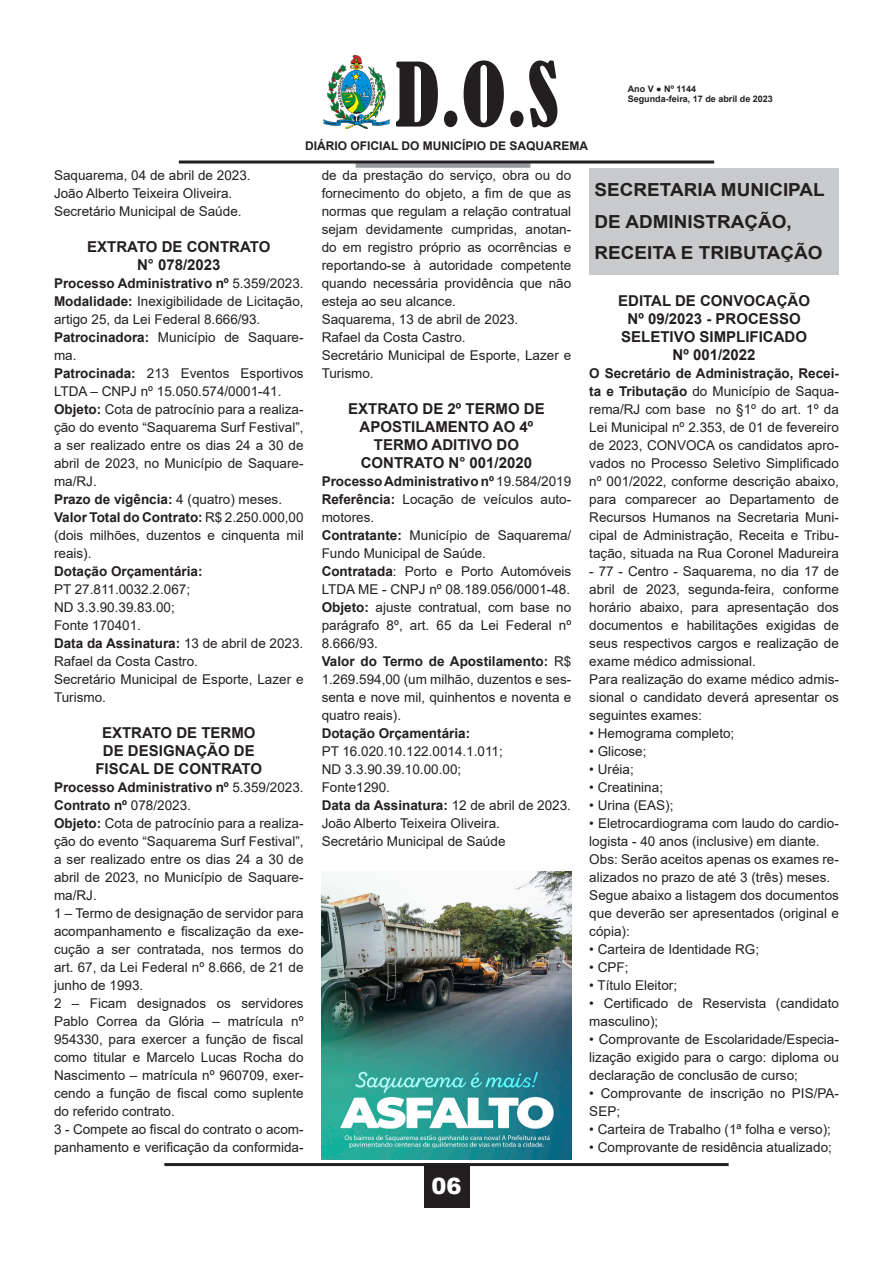
<style>
.page{position:relative;width:893px;height:1263px;background:#fff}
.page>*{position:absolute;margin:0;border:0;box-sizing:border-box;transform-origin:0 0}
.t1{font:condensed 82.5px "Bernard";color:#231f20}
.t2{font:900 22.5px "Arial";color:#fff}
.t3{font:700 18px "Arial";color:#231f20;scale:1.05 1}
.t4{font:700 15px "Arial";color:#231f20}
.t5{font:13.5px/18px "Arial";color:#231f20}
.t6{font:700 13.5px "Arial";color:#231f20}
.t7{font:700 12px "Arial";color:#231f20}
.t8{font:700 9px/10.8px "Arial";color:#231f20}
.s1{font-weight:400}
.s2{font-weight:700}
</style>
<div class="page">
<hr style="left:164px;top:1163px;width:565px;height:3px;background:#231f20">
<div style="left:424px;top:1163px;width:45px;height:45px;background:#231f20"></div>
<img style="left:324px;top:55px;width:65px;height:73px">
<div style="left:356px;top:163px;width:174px;height:5px;background:#97999c"></div>
<hr style="left:179px;top:161px;width:535px;height:3px;background:#231f20">
<div style="left:589px;top:168px;width:250px;height:107px;background:#c9cacc"></div>
<img style="left:322px;top:872px;width:249px;height:288px">
<h1 class="t1" style="left:395px;top:47px;width:165px">D.O.S</h1>
<p class="t7" style="left:305px;top:137px;width:285px">DIÁRIO OFICIAL DO MUNICÍPIO DE SAQUAREMA</p>
<p class="t8" style="left:628px;top:83px;width:147px">Ano V ● Nº 1144<br>Segunda-feira, 17 de abril de 2023</p>
<p class="t5" style="left:54px;top:166px;width:198px">Saquarema, 04 de abril de 2023.</p>
<p class="t5" style="left:54px;top:184px;width:180px">João Alberto Teixeira Oliveira.</p>
<p class="t5" style="left:54px;top:202px;width:189px">Secretário Municipal de Saúde.</p>
<p class="t4" style="left:87px;top:236px;width:185px">EXTRATO DE CONTRATO</p>
<p class="t4" style="left:137px;top:254px;width:85px">N° 078/2023</p>
<p class="t6" style="left:54px;top:274px;width:251px">Processo Administrativo nº <span class="s1">5.359/2023.</span></p>
<p class="t5" style="left:54px;top:292px;width:251px"><span class="s2">Modalidade:</span> Inexigibilidade de Licitação, artigo 25, da Lei Federal 8.666/93.</p>
<p class="t5" style="left:54px;top:328px;width:251px"><span class="s2">Patrocinadora:</span> Município de Saquare&shy;ma.</p>
<p class="t5" style="left:54px;top:364px;width:251px"><span class="s2">Patrocinada:</span> 213 Eventos Esportivos<br>LTDA – CNPJ nº 15.050.574/0001-41.</p>
<p class="t5" style="left:54px;top:400px;width:251px;text-align:justify"><span class="s2">Objeto:</span> Cota de patrocínio para a realiza&shy;ção do evento “Saquarema Surf Festival”, a ser realizado entre os dias 24 a 30 de abril de 2023, no Município de Saquare&shy;ma/RJ.</p>
<p class="t6" style="left:54px;top:490px;width:230px">Prazo de vigência: <span class="s1">4 (quatro) meses.</span></p>
<p class="t5" style="left:54px;top:508px;width:251px;text-align:justify"><span class="s2">Valor Total do Contrato:</span> R$ 2.250.000,00 (dois milhões, duzentos e cinquenta mil reais).</p>
<p class="t6" style="left:54px;top:562px;width:150px">Dotação Orçamentária:</p>
<p class="t5" style="left:54px;top:580px;width:138px">PT 27.811.0032.2.067;</p>
<p class="t5" style="left:54px;top:598px;width:122px">ND 3.3.90.39.83.00;</p>
<p class="t5" style="left:54px;top:616px;width:89px">Fonte 170401.</p>
<p class="t6" style="left:54px;top:634px;width:251px">Data da Assinatura: <span class="s1">13 de abril de 2023.</span></p>
<p class="t5" style="left:54px;top:652px;width:146px">Rafael da Costa Castro.</p>
<p class="t5" style="left:54px;top:670px;width:251px">Secretário Municipal de Esporte, Lazer e<br>Turismo.</p>
<p class="t4" style="left:102px;top:722px;width:155px">EXTRATO DE TERMO</p>
<p class="t4" style="left:103px;top:740px;width:153px">DE DESIGNAÇÃO DE</p>
<p class="t4" style="left:95px;top:758px;width:168px">FISCAL DE CONTRATO</p>
<p class="t6" style="left:54px;top:778px;width:251px">Processo Administrativo nº <span class="s1">5.359/2023.</span></p>
<p class="t6" style="left:54px;top:796px;width:138px">Contrato nº <span class="s1">078/2023.</span></p>
<p class="t5" style="left:54px;top:814px;width:251px;text-align:justify"><span class="s2">Objeto:</span> Cota de patrocínio para a realiza&shy;ção do evento “Saquarema Surf Festival”, a ser realizado entre os dias 24 a 30 de abril de 2023, no Município de Saquare&shy;ma/RJ.</p>
<p class="t5" style="left:54px;top:904px;width:251px;text-align:justify">1 – Termo de designação de servidor para acompanhamento e fiscalização da exe&shy;cução a ser contratada, nos termos do art. 67, da Lei Federal nº 8.666, de 21 de junho de 1993.</p>
<p class="t5" style="left:54px;top:994px;width:251px;text-align:justify">2 – Ficam designados os servidores Pablo Correa da Glória – matrícula nº 954330, para exercer a função de fiscal como titular e Marcelo Lucas Rocha do Nascimento – matrícula nº 960709, exer&shy;cendo a função de fiscal como suplente do referido contrato.</p>
<p class="t5" style="left:54px;top:1120px;width:251px">3 - Compete ao fiscal do contrato o acom&shy;panhamento e verificação da conformida-</p>
<p class="t5" style="left:322px;top:166px;width:251px;text-align:justify">de da prestação do serviço, obra ou do fornecimento do objeto, a fim de que as normas que regulam a relação contratual sejam devidamente cumpridas, anotan&shy;do em registro próprio as ocorrências e reportando-se à autoridade competente quando necessária providência que não esteja ao seu alcance.</p>
<p class="t5" style="left:322px;top:310px;width:198px">Saquarema, 13 de abril de 2023.</p>
<p class="t5" style="left:322px;top:328px;width:146px">Rafael da Costa Castro.</p>
<p class="t5" style="left:322px;top:346px;width:251px">Secretário Municipal de Esporte, Lazer e<br>Turismo.</p>
<p class="t4" style="left:348px;top:398px;width:198px">EXTRATO DE 2º TERMO DE</p>
<p class="t4" style="left:360px;top:416px;width:175px">APOSTILAMENTO AO 4º</p>
<p class="t4" style="left:374px;top:434px;width:147px">TERMO ADITIVO DO</p>
<p class="t4" style="left:361px;top:452px;width:173px">CONTRATO N° 001/2020</p>
<p class="t6" style="left:322px;top:472px;width:251px">Processo Administrativo nº <span class="s1">19.584/2019</span></p>
<p class="t5" style="left:322px;top:490px;width:251px"><span class="s2">Referência:</span> Locação de veículos auto&shy;motores.</p>
<p class="t5" style="left:322px;top:526px;width:251px"><span class="s2">Contratante:</span> Município de Saquarema/<br>Fundo Municipal de Saúde.</p>
<p class="t5" style="left:322px;top:562px;width:251px"><span class="s2">Contratada</span>: Porto e Porto Automóveis<br>LTDA ME - CNPJ nº 08.189.056/0001-48.</p>
<p class="t5" style="left:322px;top:598px;width:251px;text-align:justify"><span class="s2">Objeto:</span> ajuste contratual, com base no parágrafo 8º, art. 65 da Lei Federal nº 8.666/93.</p>
<p class="t5" style="left:322px;top:652px;width:251px;text-align:justify"><span class="s2">Valor do Termo de Apostilamento:</span> R$ 1.269.594,00 (um milhão, duzentos e ses&shy;senta e nove mil, quinhentos e noventa e quatro reais).</p>
<p class="t6" style="left:322px;top:724px;width:150px">Dotação Orçamentária:</p>
<p class="t5" style="left:322px;top:742px;width:183px">PT 16.020.10.122.0014.1.011;</p>
<p class="t5" style="left:322px;top:760px;width:141px">ND 3.3.90.39.10.00.00;</p>
<p class="t5" style="left:322px;top:778px;width:70px">Fonte1290.</p>
<p class="t6" style="left:322px;top:796px;width:251px">Data da Assinatura: <span class="s1">12 de abril de 2023.</span></p>
<p class="t5" style="left:322px;top:814px;width:180px">João Alberto Teixeira Oliveira.</p>
<p class="t5" style="left:322px;top:832px;width:185px">Secretário Municipal de Saúde</p>
<h2 class="t2" style="left:431px;top:1170px;width:32px">06</h2>
<p class="t3" style="left:595px;top:177px;width:221px">SECRETARIA MUNICIPAL</p>
<p class="t3" style="left:595px;top:209px;width:189px">DE ADMINISTRAÇÃO,</p>
<p class="t3" style="left:595px;top:240px;width:219px">RECEITA E TRIBUTAÇÃO</p>
<p class="t4" style="left:618px;top:290px;width:193px">EDITAL DE CONVOCAÇÃO</p>
<p class="t4" style="left:628px;top:308px;width:175px">Nº 09/2023 - PROCESSO</p>
<p class="t4" style="left:621px;top:326px;width:187px">SELETIVO SIMPLIFICADO</p>
<p class="t4" style="left:673px;top:344px;width:85px">Nº 001/2022</p>
<p class="t5" style="left:589px;top:364px;width:251px;text-align:justify"><span class="s2">O Secretário de Administração, Recei&shy;ta e Tributação</span> do Município de Saqua&shy;rema/RJ com base no §1º do art. 1º da Lei Municipal nº 2.353, de 01 de fevereiro de 2023, CONVOCA os candidatos apro&shy;vados no Processo Seletivo Simplificado nº 001/2022, conforme descrição abaixo, para comparecer ao Departamento de Recursos Humanos na Secretaria Muni&shy;cipal de Administração, Receita e Tribu&shy;tação, situada na Rua Coronel Madureira</p>
<p class="t5" style="left:589px;top:562px;width:251px;text-align:justify">- 77 - Centro - Saquarema, no dia 17 de abril de 2023, segunda-feira, conforme horário abaixo, para apresentação dos documentos e habilitações exigidas de seus respectivos cargos e realização de exame médico admissional.</p>
<p class="t5" style="left:589px;top:670px;width:251px;text-align:justify">Para realização do exame médico admis&shy;sional o candidato deverá apresentar os seguintes exames:</p>
<p class="t5" style="left:589px;top:724px;width:147px">• Hemograma completo;</p>
<p class="t5" style="left:589px;top:742px;width:59px">• Glicose;</p>
<p class="t5" style="left:589px;top:760px;width:46px">• Uréia;</p>
<p class="t5" style="left:589px;top:778px;width:75px">• Creatinina;</p>
<p class="t5" style="left:589px;top:796px;width:86px">• Urina (EAS);</p>
<p class="t5" style="left:589px;top:814px;width:251px">• Eletrocardiograma com laudo do cardio&shy;logista - 40 anos (inclusive) em diante.</p>
<p class="t5" style="left:589px;top:850px;width:251px">Obs: Serão aceitos apenas os exames re&shy;alizados no prazo de até 3 (três) meses.</p>
<p class="t5" style="left:589px;top:886px;width:251px;text-align:justify">Segue abaixo a listagem dos documentos que deverão ser apresentados (original e cópia):</p>
<p class="t5" style="left:589px;top:940px;width:171px">• Carteira de Identidade RG;</p>
<p class="t5" style="left:589px;top:958px;width:41px">• CPF;</p>
<p class="t5" style="left:589px;top:976px;width:89px">• Título Eleitor;</p>
<p class="t5" style="left:589px;top:994px;width:251px">• Certificado de Reservista (candidato masculino);</p>
<p class="t5" style="left:589px;top:1030px;width:251px;text-align:justify">• Comprovante de Escolaridade/Especia&shy;lização exigido para o cargo: diploma ou declaração de conclusão de curso;</p>
<p class="t5" style="left:589px;top:1084px;width:251px">• Comprovante de inscrição no PIS/PA-<br>SEP;</p>
<p class="t5" style="left:589px;top:1120px;width:243px">• Carteira de Trabalho (1ª folha e verso);</p>
<p class="t5" style="left:589px;top:1138px;width:244px">• Comprovante de residência atualizado;</p>
</div>
